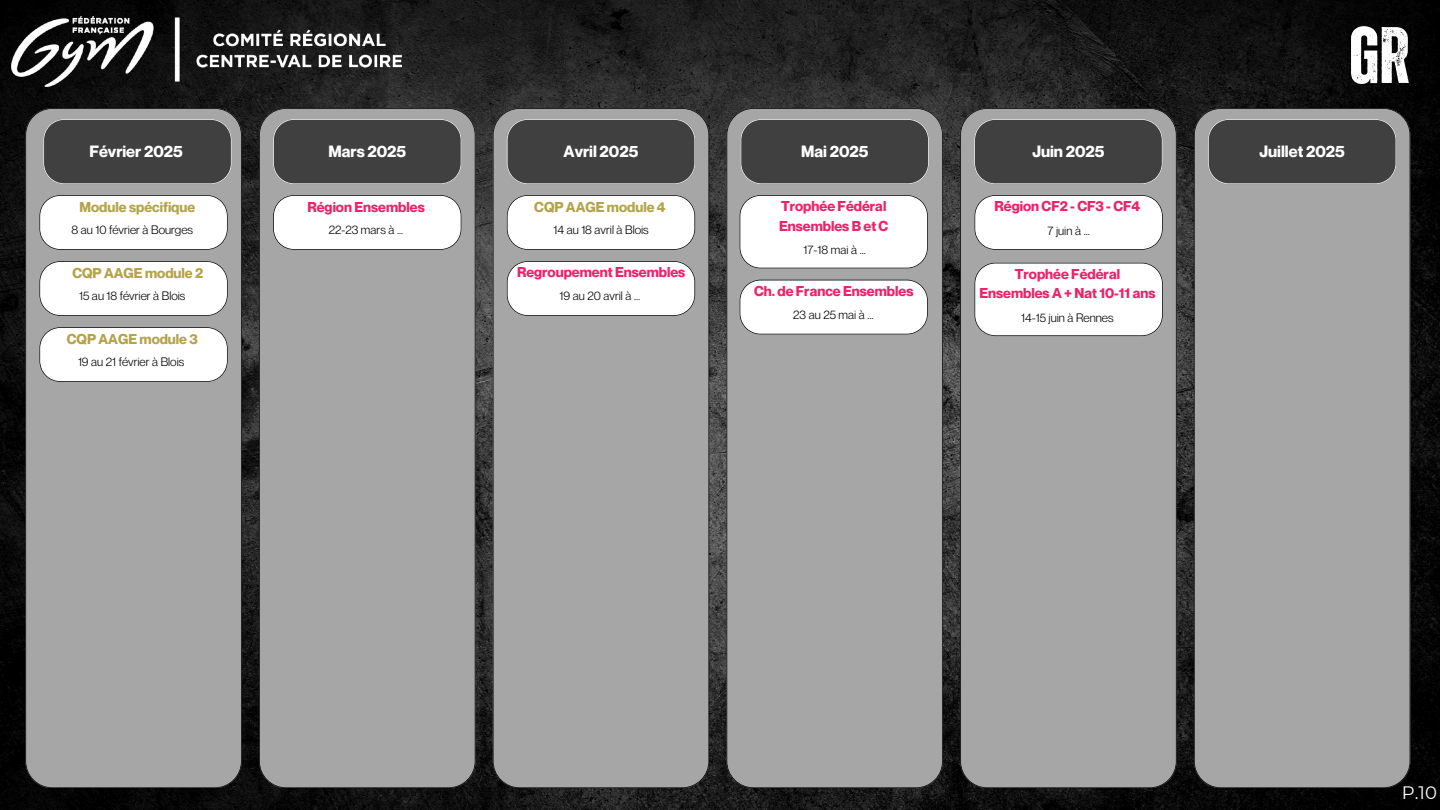
<style>
.page{position:relative;width:1440px;height:810px;background:#fff}
.page>*{position:absolute;margin:0;border:0;box-sizing:border-box;transform-origin:0 0}
.t1{font:700 80px "Zuume Rough";color:#fff}
.t2{font:18px "Montserrat";color:#fff}
.t3{font:700 16px "Neue Montreal";color:#fff}
.t4{font:700 14px/19.5px "Neue Montreal";color:#ed226b}
.t5{font:700 14px "Neue Montreal";color:#b4a34b}
.t6{font:12px "Neue Montreal";color:#000}
</style>
<div class="page">
<img style="left:0;top:0;width:1440px;height:810px">
<img style="left:11px;top:16px;width:391px;height:71px">
<div style="left:259px;top:108px;width:217px;height:680px;background:#a6a6a6"></div>
<div style="left:273px;top:119px;width:188px;height:65px;background:#404040"></div>
<div style="left:1194px;top:108px;width:216px;height:680px;background:#a6a6a6"></div>
<div style="left:1208px;top:119px;width:188px;height:65px;background:#404040"></div>
<div style="left:25px;top:108px;width:217px;height:680px;background:#a6a6a6"></div>
<svg style="left:43px;top:119px;width:189px;height:65px"></svg>
<svg style="left:39px;top:195px;width:189px;height:55px"></svg>
<svg style="left:39px;top:261px;width:189px;height:55px"></svg>
<svg style="left:39px;top:327px;width:189px;height:55px"></svg>
<div style="left:493px;top:108px;width:216px;height:680px;background:#a6a6a6"></div>
<svg style="left:507px;top:119px;width:188px;height:65px"></svg>
<svg style="left:507px;top:195px;width:188px;height:55px"></svg>
<svg style="left:507px;top:261px;width:188px;height:55px"></svg>
<div style="left:726px;top:108px;width:217px;height:680px;background:#a6a6a6"></div>
<svg style="left:740px;top:195px;width:188px;height:73px"></svg>
<div style="left:741px;top:119px;width:188px;height:65px;background:#404040"></div>
<svg style="left:740px;top:280px;width:188px;height:54px"></svg>
<div style="left:960px;top:108px;width:217px;height:680px;background:#a6a6a6"></div>
<svg style="left:974px;top:119px;width:189px;height:65px"></svg>
<svg style="left:273px;top:195px;width:188px;height:55px"></svg>
<svg style="left:974px;top:263px;width:189px;height:73px"></svg>
<svg style="left:974px;top:195px;width:189px;height:55px"></svg>
<h3 class="t3" style="left:89px;top:142px;width:95px">Février 2025</h3>
<p class="t5" style="left:80px;top:198px;width:117px">Module spécifique</p>
<p class="t6" style="left:72px;top:222px;width:123px">8 au 10 février à Bourges</p>
<p class="t5" style="left:72px;top:264px;width:132px">CQP AAGE module 2</p>
<p class="t6" style="left:79px;top:288px;width:108px">15 au 18 février à Blois</p>
<p class="t5" style="left:67px;top:330px;width:133px">CQP AAGE module 3</p>
<p class="t6" style="left:78px;top:354px;width:108px">19 au 21 février à Blois</p>
<h1 class="t1" style="left:1349px;top:19px;width:62px">GR</h1>
<h3 class="t3" style="left:328px;top:142px;width:79px">Mars 2025</h3>
<h3 class="t3" style="left:1032px;top:142px;width:74px">Juin 2025</h3>
<h3 class="t3" style="left:1259px;top:142px;width:87px">Juillet 2025</h3>
<h3 class="t3" style="left:564px;top:142px;width:76px">Avril 2025</h3>
<h3 class="t3" style="left:801px;top:142px;width:69px">Mai 2025</h3>
<p class="t4" style="left:307px;top:197px;width:119px">Région Ensembles</p>
<p class="t6" style="left:329px;top:222px;width:76px">22-23 mars à ...</p>
<p class="t5" style="left:534px;top:198px;width:133px">CQP AAGE module 4</p>
<p class="t6" style="left:554px;top:222px;width:97px">14 au 18 avril à Blois</p>
<p class="t4" style="left:779px;top:196px;width:111px">Trophée Fédéral<br>Ensembles B et C</p>
<p class="t6" style="left:804px;top:243px;width:64px">17-18 mai à ...</p>
<p class="t4" style="left:517px;top:262px;width:170px">Regroupement Ensembles</p>
<p class="t6" style="left:560px;top:288px;width:82px">19 au 20 avril à ...</p>
<p class="t4" style="left:754px;top:281px;width:161px">Ch. de France Ensembles</p>
<p class="t6" style="left:793px;top:307px;width:82px">23 au 25 mai à ...</p>
<p class="t4" style="left:995px;top:196px;width:147px">Région CF2 - CF3 - CF4</p>
<p class="t6" style="left:1048px;top:223px;width:44px">7 juin à ...</p>
<p class="t4" style="left:979px;top:264px;width:178px;text-align:center">Trophée Fédéral<br>Ensembles A + Nat 10-11 ans</p>
<p class="t6" style="left:1021px;top:310px;width:94px">14-15 juin à Rennes</p>
<h2 class="t2" style="left:1402px;top:782px;width:37px">P.10</h2>
</div>
